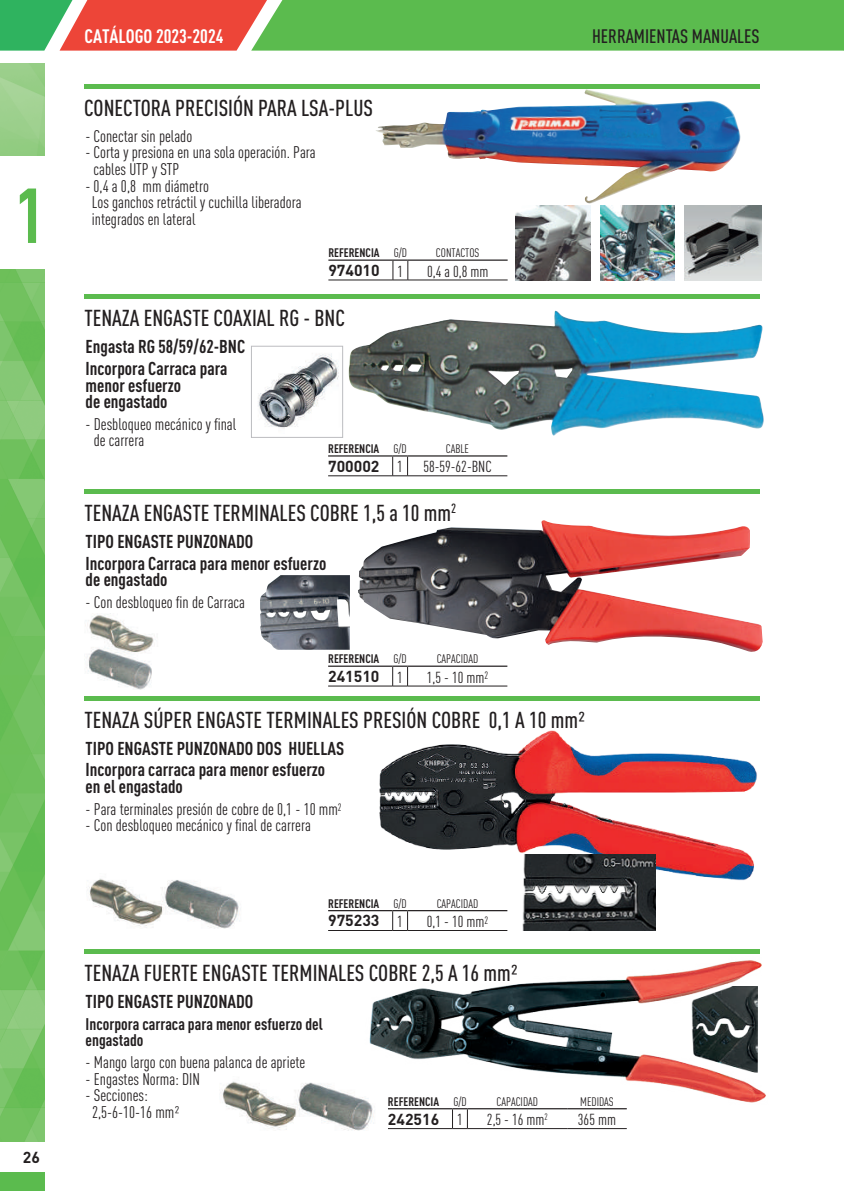
<style>
.page{position:relative;width:844px;height:1191px;background:#fff}
.page>*{position:absolute;margin:0;border:0;box-sizing:border-box;transform-origin:0 0}
.t1{font:700 76.48px "DIN Cond";color:#5bbb4e}
.t2{font:500 22.75px "DIN Cond";color:#231f20}
.t3{font:500 19.25px "DIN Cond";color:#231f20}
.t4{font:700 19.25px "DIN Cond";color:#fff}
.t5{font:700 18.38px/21.5px "DIN Cond";color:#231f20}
.t6{font:16.62px/16.6px "DIN Cond";color:#231f20}
.t7{font:700 16.62px/16.6px "DIN Cond";color:#231f20}
.t8{font:15.75px "DIN Cond";color:#231f20}
.t9{font:700 15.75px "DIN Pro";color:#231f20}
.t10{font:700 12.25px "DIN Cond";color:#231f20}
.t11{font:12.25px "DIN Cond";color:#231f20}
.s1{font-weight:400}
.s2{font-family:"DIN Cond";font-weight:400}
</style>
<div class="page">
<div style="left:0;top:1172px;width:45px;height:19px;background:#5bbb4e"></div>
<img style="left:0;top:269px;width:45px;height:872px">
<svg style="left:0;top:0;width:844px;height:51px;background:#7da452"></svg>
<hr style="left:328px;top:910px;width:64px;height:1px;background:#231f20">
<hr style="left:407px;top:910px;width:100px;height:1px;background:#231f20">
<hr style="left:328px;top:930px;width:64px;height:1px;background:#231f20">
<svg style="left:392px;top:910px;width:16px;height:21px"></svg>
<hr style="left:407px;top:930px;width:100px;height:1px;background:#231f20">
<img style="left:89px;top:878px;width:151px;height:51px">
<img style="left:379px;top:730px;width:378px;height:152px">
<img style="left:519px;top:854px;width:136px;height:76px">
<div style="left:84px;top:695px;width:675px;height:5px;background:#5bbb4e"></div>
<div style="left:84px;top:294px;width:675px;height:5px;background:#5bbb4e"></div>
<img style="left:348px;top:319px;width:415px;height:116px">
<hr style="left:328px;top:455px;width:64px;height:1px;background:#231f20">
<hr style="left:407px;top:455px;width:100px;height:1px;background:#231f20">
<hr style="left:328px;top:475px;width:64px;height:1px;background:#231f20">
<svg style="left:392px;top:455px;width:16px;height:21px"></svg>
<hr style="left:407px;top:475px;width:100px;height:1px;background:#231f20">
<img style="left:260px;top:575px;width:90px;height:75px">
<img style="left:85px;top:613px;width:70px;height:76px">
<img style="left:358px;top:520px;width:404px;height:132px">
<div style="left:84px;top:489px;width:675px;height:5px;background:#5bbb4e"></div>
<hr style="left:328px;top:665px;width:64px;height:2px;background:#231f20">
<hr style="left:407px;top:665px;width:100px;height:2px;background:#231f20">
<hr style="left:328px;top:685px;width:64px;height:1px;background:#231f20">
<svg style="left:392px;top:665px;width:16px;height:21px"></svg>
<hr style="left:407px;top:685px;width:100px;height:1px;background:#231f20">
<img style="left:222px;top:1081px;width:152px;height:50px">
<div style="left:84px;top:949px;width:675px;height:5px;background:#5bbb4e"></div>
<hr style="left:388px;top:1128px;width:64px;height:1px;background:#231f20">
<svg style="left:452px;top:1111px;width:16px;height:18px"></svg>
<hr style="left:467px;top:1128px;width:100px;height:1px;background:#231f20">
<hr style="left:567px;top:1128px;width:59px;height:1px;background:#231f20">
<img style="left:358px;top:951px;width:408px;height:160px">
<img style="left:600px;top:206px;width:74px;height:74px">
<img style="left:684px;top:205px;width:77px;height:75px">
<div style="left:84px;top:84px;width:675px;height:5px;background:#5bbb4e"></div>
<hr style="left:328px;top:259px;width:65px;height:2px;background:#231f20">
<hr style="left:408px;top:259px;width:99px;height:2px;background:#231f20">
<hr style="left:328px;top:280px;width:65px;height:1px;background:#231f20">
<svg style="left:392px;top:259px;width:16px;height:22px"></svg>
<hr style="left:408px;top:280px;width:99px;height:1px;background:#231f20">
<img style="left:515px;top:206px;width:75px;height:74px">
<img style="left:376px;top:89px;width:365px;height:117px">
<img style="left:258px;top:353px;width:81px;height:76px">
<div style="left:251px;top:346px;width:92px;height:92px;border:1px solid #bcbdc0"></div>
<h1 class="t1" style="left:14px;top:169px;width:32px">1</h1>
<p class="t9" style="left:23px;top:1143px;width:19px">26</p>
<p class="t4" style="left:84px;top:24px;width:140px">CATÁLOGO 2023-2024</p>
<p class="t3" style="left:592px;top:24px;width:169px">HERRAMIENTAS MANUALES</p>
<h2 class="t2" style="left:84px;top:95px;width:290px">CONECTORA PRECISIÓN PARA LSA-PLUS</h2>
<p class="t6" style="left:85px;top:127px;width:108px">- Conectar sin pelado</p>
<p class="t6" style="left:94px;top:144px;width:224px;text-indent:-8px">- Corta y presiona en una sola operación. Para cables UTP y STP</p>
<p class="t6" style="left:92px;top:177px;width:211px;text-indent:-6px">- 0,4 a 0,8 mm diámetro<br>Los ganchos retráctil y cuchilla liberadora integrados en lateral</p>
<p class="t10" style="left:328px;top:245px;width:80px">REFERENCIA <span class="s1">G/D</span></p>
<p class="t11" style="left:436px;top:246px;width:45px">CONTACTOS</p>
<p class="t9" style="left:328px;top:257px;width:76px">974010 <span class="s2">1</span></p>
<p class="t8" style="left:427px;top:262px;width:63px">0,4 a 0,8 mm</p>
<h2 class="t2" style="left:84px;top:304px;width:262px">TENAZA ENGASTE COAXIAL RG - BNC</h2>
<p class="t5" style="left:86px;top:335px;width:161px">Engasta RG 58/59/62-BNC<br>Incorpora Carraca para</p>
<p class="t5" style="left:86px;top:376px;width:97px;line-height:16.6px">menor esfuerzo de engastado</p>
<p class="t6" style="left:94px;top:415px;width:144px;text-indent:-8px">- Desbloqueo mecánico y final de carrera</p>
<p class="t10" style="left:328px;top:441px;width:80px">REFERENCIA <span class="s1">G/D</span></p>
<p class="t11" style="left:445px;top:441px;width:25px">CABLE</p>
<p class="t9" style="left:328px;top:453px;width:76px">700002 <span class="s2">1</span></p>
<p class="t8" style="left:423px;top:457px;width:70px">58-59-62-BNC</p>
<h2 class="t2" style="left:84px;top:499px;width:373px">TENAZA ENGASTE TERMINALES COBRE 1,5 a 10 mm<sup>2</sup></h2>
<p class="t5" style="left:86px;top:530px;width:242px">TIPO ENGASTE PUNZONADO<br>Incorpora Carraca para menor esfuerzo</p>
<p class="t5" style="left:86px;top:568px;width:83px">de engastado</p>
<p class="t6" style="left:86px;top:593px;width:161px">- Con desbloqueo fin de Carraca</p>
<p class="t10" style="left:328px;top:651px;width:80px">REFERENCIA <span class="s1">G/D</span></p>
<p class="t11" style="left:436px;top:652px;width:43px">CAPACIDAD</p>
<p class="t9" style="left:328px;top:663px;width:76px">241510 <span class="s2">1</span></p>
<p class="t8" style="left:427px;top:668px;width:63px">1,5 - 10 mm<sup>2</sup></p>
<h2 class="t2" style="left:84px;top:706px;width:502px">TENAZA SÚPER ENGASTE TERMINALES PRESIÓN COBRE 0,1 A 10 mm²</h2>
<p class="t5" style="left:86px;top:737px;width:260px">TIPO ENGASTE PUNZONADO DOS HUELLAS<br>Incorpora carraca para menor esfuerzo</p>
<p class="t5" style="left:86px;top:775px;width:99px">en el engastado</p>
<p class="t6" style="left:86px;top:800px;width:257px">- Para terminales presión de cobre de 0,1 - 10 mm<sup>2</sup></p>
<p class="t6" style="left:86px;top:817px;width:227px">- Con desbloqueo mecánico y final de carrera</p>
<p class="t10" style="left:328px;top:896px;width:80px">REFERENCIA <span class="s1">G/D</span></p>
<p class="t11" style="left:436px;top:896px;width:43px">CAPACIDAD</p>
<p class="t9" style="left:328px;top:907px;width:76px">975233 <span class="s2">1</span></p>
<p class="t8" style="left:427px;top:912px;width:63px">0,1 - 10 mm<sup>2</sup></p>
<h2 class="t2" style="left:84px;top:959px;width:435px">TENAZA FUERTE ENGASTE TERMINALES COBRE 2,5 A 16 mm²</h2>
<p class="t5" style="left:86px;top:990px;width:169px">TIPO ENGASTE PUNZONADO</p>
<p class="t7" style="left:86px;top:1015px;width:238px">Incorpora carraca para menor esfuerzo del engastado</p>
<p class="t6" style="left:86px;top:1053px;width:221px">- Mango largo con buena palanca de apriete</p>
<p class="t6" style="left:86px;top:1070px;width:116px">- Engastes Norma: DIN</p>
<p class="t6" style="left:92px;top:1087px;width:89px;text-indent:-6px">- Secciones:<br>2,5-6-10-16 mm²</p>
<p class="t10" style="left:388px;top:1094px;width:80px">REFERENCIA <span class="s1">G/D</span></p>
<p class="t11" style="left:496px;top:1094px;width:43px">CAPACIDAD</p>
<p class="t11" style="left:580px;top:1094px;width:35px">MEDIDAS</p>
<p class="t9" style="left:388px;top:1105px;width:76px">242516 <span class="s2">1</span></p>
<p class="t8" style="left:487px;top:1110px;width:62px">2,5 - 16 mm<sup>2</sup></p>
<p class="t8" style="left:577px;top:1110px;width:40px">365 mm</p>
</div>
